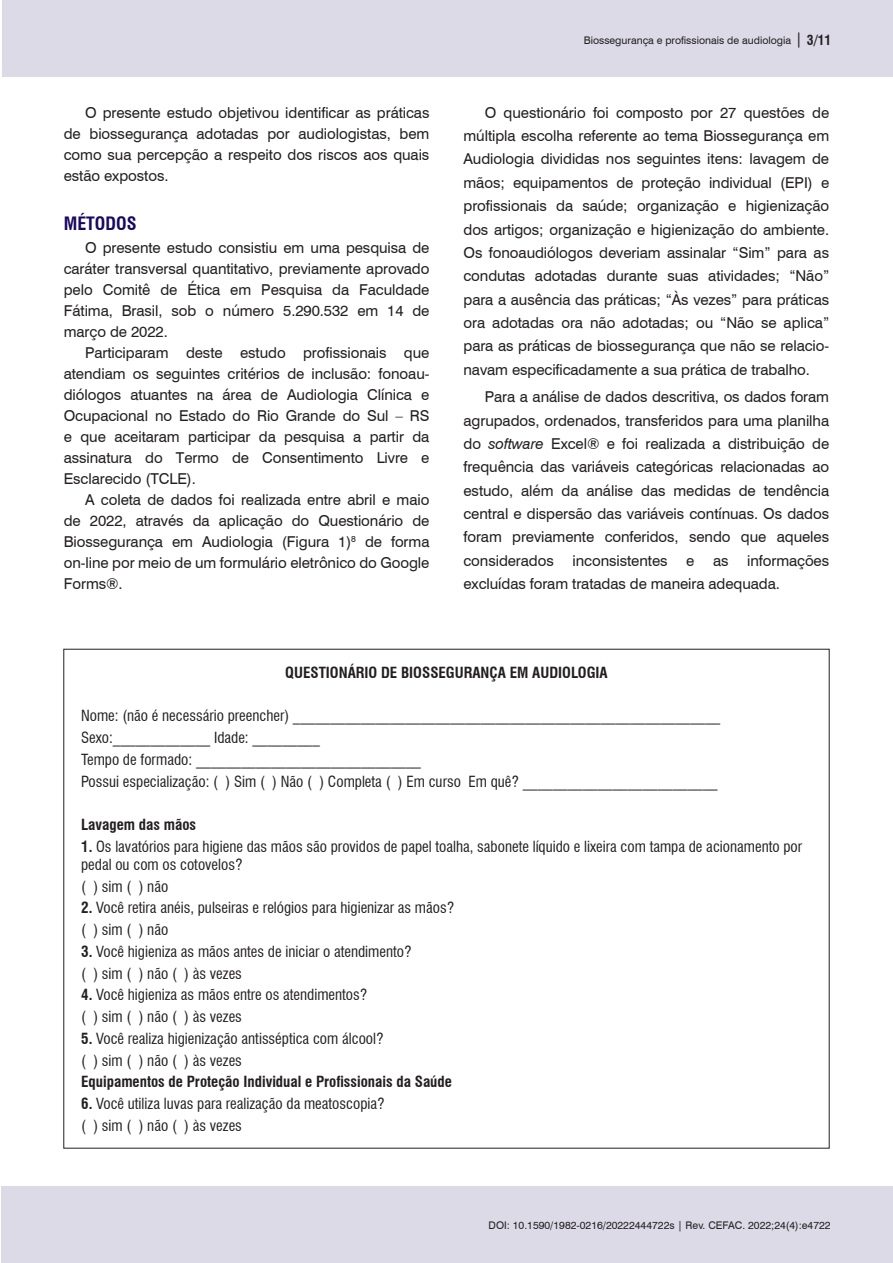
<style>
.page{position:relative;width:893px;height:1263px;background:#fff}
.page>*{position:absolute;margin:0;border:0;box-sizing:border-box;transform-origin:0 0}
.Nivel_1{font:700 condensed 18px "Swiss 721 BT";color:#18085f}
.Corpo_do_texto{font:15px/23.4px "Swiss 721 BT";letter-spacing:-.005em;color:#231f20;text-align:justify}
.Texto_tabelas{font:condensed 15px/18px "Swiss 721 BT";color:#231f20}
.Texto_tabelas-2{font:700 condensed 15px "Swiss 721 BT";color:#231f20}
.t1{font:10.5px "Swiss 721 BT";color:#231f20}
.s1{font-size:15px}
.s2{font-weight:700;font-stretch:condensed;font-size:13.5px}
.s3{font-style:italic}
.s4{font-weight:700}
</style>
<div class="page">
<div style="left:1px;top:1186px;width:892px;height:77px;background:#dcdae7"></div>
<div style="left:2px;top:0;width:891px;height:77px;background:#dcdae7"></div>
<p class="Corpo_do_texto" style="left:64px;top:101px;width:367px;line-height:21px;text-indent:21px">O presente estudo objetivou identificar as práticas de biossegurança adotadas por audiologistas, bem como sua percepção a respeito dos riscos aos quais estão expostos.</p>
<p class="Nivel_1" style="left:64px;top:213px;width:74px">MÉTODOS</p>
<p class="Corpo_do_texto" style="left:64px;top:237px;width:367px;line-height:21px;text-indent:21px">O presente estudo consistiu em uma pesquisa de caráter transversal quantitativo, previamente aprovado pelo Comitê de Ética em Pesquisa da Faculdade Fátima, Brasil, sob o número 5.290.532 em 14 de março de 2022.</p>
<p class="Corpo_do_texto" style="left:64px;top:342px;width:367px;line-height:21px;text-indent:21px">Participaram deste estudo profissionais que atendiam os seguintes critérios de inclusão: fonoau&shy;diólogos atuantes na área de Audiologia Clínica e Ocupacional no Estado do Rio Grande do Sul – RS e que aceitaram participar da pesquisa a partir da assinatura do Termo de Consentimento Livre e Esclarecido (TCLE).</p>
<p class="Corpo_do_texto" style="left:64px;top:489px;width:367px;line-height:21px;text-indent:21px">A coleta de dados foi realizada entre abril e maio de 2022, através da aplicação do Questionário de Biossegurança em Audiologia (Figura 1)<sup>8</sup> de forma on-line por meio de um formulário eletrônico do Google Forms®.</p>
<p class="t1" style="left:584px;top:33px;width:249px">Biossegurança e profissionais de audiologia <span class="s1">|</span> <span class="s2">3/11</span></p>
<p class="Corpo_do_texto" style="left:463px;top:100px;width:367px;text-indent:21px">O questionário foi composto por 27 questões de múltipla escolha referente ao tema Biossegurança em Audiologia divididas nos seguintes itens: lavagem de mãos; equipamentos de proteção individual (EPI) e profissionais da saúde; organização e higienização dos artigos; organização e higienização do ambiente.<br>Os fonoaudiólogos deveriam assinalar “Sim” para as condutas adotadas durante suas atividades; “Não” para a ausência das práticas; “Às vezes” para práticas ora adotadas ora não adotadas; ou “Não se aplica” para as práticas de biossegurança que não se relacio&shy;navam especificadamente a sua prática de trabalho.</p>
<p class="Corpo_do_texto" style="left:463px;top:385px;width:367px;text-indent:21px">Para a análise de dados descritiva, os dados foram agrupados, ordenados, transferidos para uma planilha do <span class="s3">software</span> Excel® e foi realizada a distribuição de frequência das variáveis categóricas relacionadas ao estudo, além da análise das medidas de tendência central e dispersão das variáveis contínuas. Os dados foram previamente conferidos, sendo que aqueles considerados inconsistentes e as informações excluídas foram tratadas de maneira adequada.</p>
<p class="Texto_tabelas-2" style="left:285px;top:663px;width:324px">QUESTIONÁRIO DE BIOSSEGURANÇA EM AUDIOLOGIA</p>
<p class="Texto_tabelas" style="left:81px;top:707px;width:641px">Nome: (não é necessário preencher) _________________________________________________________</p>
<p class="Texto_tabelas" style="left:81px;top:729px;width:240px">Sexo:_____________ Idade: _________</p>
<p class="Texto_tabelas" style="left:81px;top:750px;width:341px">Tempo de formado: ______________________________</p>
<p class="Texto_tabelas" style="left:81px;top:772px;width:638px">Possui especialização: ( ) Sim ( ) Não ( ) Completa ( ) Em curso Em quê? __________________________</p>
<p class="Texto_tabelas-2" style="left:81px;top:816px;width:116px">Lavagem das mãos</p>
<p class="Texto_tabelas" style="left:81px;top:837px;width:722px"><span class="s4">1.</span> Os lavatórios para higiene das mãos são providos de papel toalha, sabonete líquido e lixeira com tampa de acionamento por pedal ou com os cotovelos?</p>
<p class="Texto_tabelas" style="left:81px;top:877px;width:89px">( ) sim ( ) não</p>
<p class="Texto_tabelas" style="left:81px;top:899px;width:375px"><span class="s4">2.</span> Você retira anéis, pulseiras e relógios para higienizar as mãos?</p>
<p class="Texto_tabelas" style="left:81px;top:921px;width:89px">( ) sim ( ) não</p>
<p class="Texto_tabelas" style="left:81px;top:942px;width:332px"><span class="s4">3.</span> Você higieniza as mãos antes de iniciar o atendimento?</p>
<p class="Texto_tabelas" style="left:81px;top:964px;width:162px">( ) sim ( ) não ( ) às vezes</p>
<p class="Texto_tabelas" style="left:81px;top:986px;width:288px"><span class="s4">4.</span> Você higieniza as mãos entre os atendimentos?</p>
<p class="Texto_tabelas" style="left:81px;top:1008px;width:162px">( ) sim ( ) não ( ) às vezes</p>
<p class="Texto_tabelas" style="left:81px;top:1029px;width:304px"><span class="s4">5.</span> Você realiza higienização antisséptica com álcool?</p>
<p class="Texto_tabelas" style="left:81px;top:1051px;width:162px">( ) sim ( ) não ( ) às vezes</p>
<p class="Texto_tabelas-2" style="left:81px;top:1073px;width:372px">Equipamentos de Proteção Individual e Profissionais da Saúde</p>
<p class="Texto_tabelas" style="left:81px;top:1094px;width:305px"><span class="s4">6.</span> Você utiliza luvas para realização da meatoscopia?</p>
<p class="Texto_tabelas" style="left:81px;top:1116px;width:162px">( ) sim ( ) não ( ) às vezes</p>
<p class="t1" style="left:489px;top:1218px;width:343px">DOI: 10.1590/1982-0216/20222444722s | Rev. CEFAC. 2022;24(4):e4722</p>
</div>
